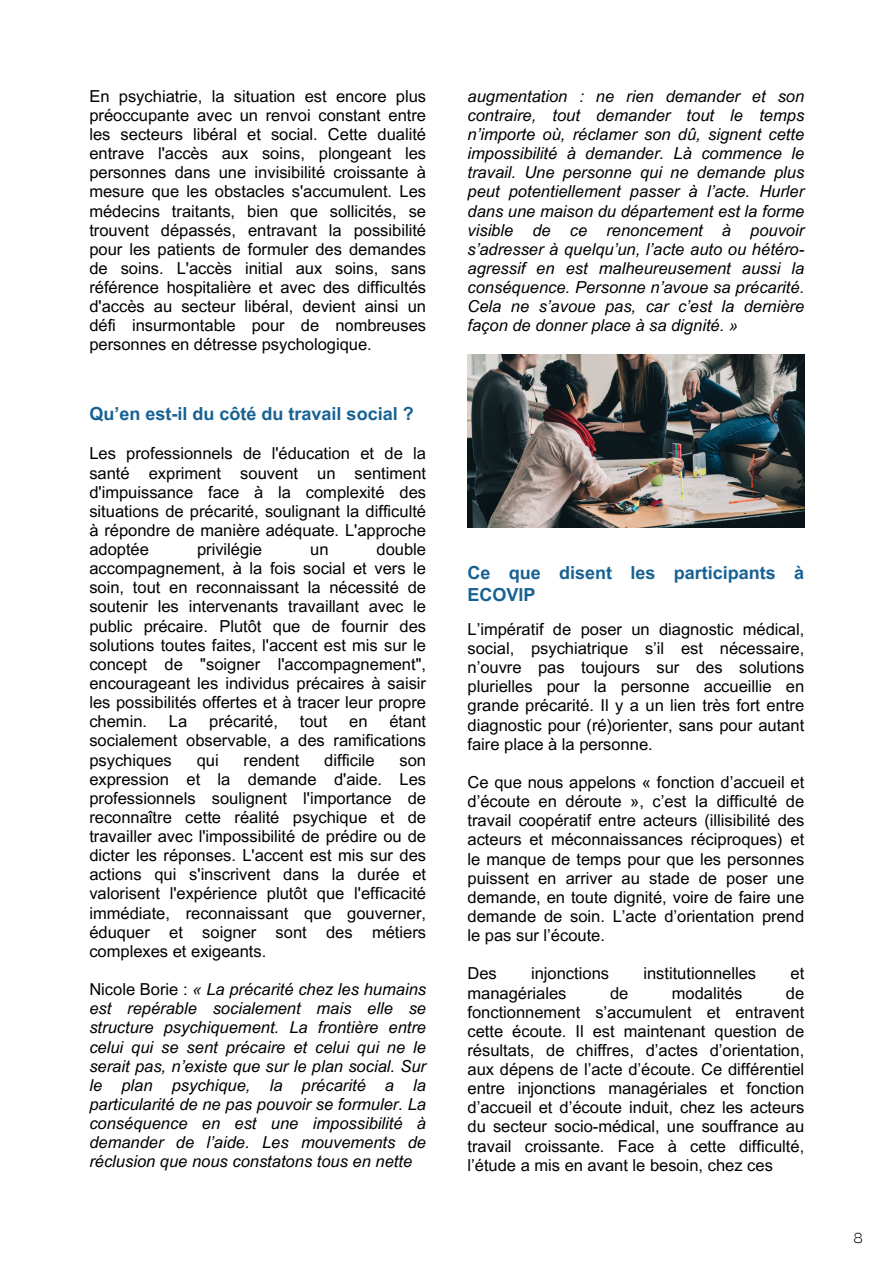
<style>
.page{position:relative;width:894px;height:1264px;background:#fff}
.page>*{position:absolute;margin:0;border:0;box-sizing:border-box;transform-origin:0 0}
.t1{font:700 18px/21.3px "Arial MT Pro";color:#176293}
.t2{font:18px "Darker Grotesque";color:#000}
.t3{font:16.5px/19.2px "Arial MT Pro";color:#000;text-align:justify}
.t4{font:italic 16.5px/19.2px "Arial MT Pro";color:#000;text-align:justify}
.s1{font-style:normal}
</style>
<div class="page">
<img style="left:467px;top:355px;width:336px;height:172px">
<p class="t3" style="left:89px;top:88px;width:338px">En psychiatrie, la situation est encore plus préoccupante avec un renvoi constant entre les secteurs libéral et social. Cette dualité entrave l'accès aux soins, plongeant les personnes dans une invisibilité croissante à mesure que les obstacles s'accumulent. Les médecins traitants, bien que sollicités, se trouvent dépassés, entravant la possibilité pour les patients de formuler des demandes de soins. L'accès initial aux soins, sans référence hospitalière et avec des difficultés d'accès au secteur libéral, devient ainsi un défi insurmontable pour de nombreuses personnes en détresse psychologique.</p>
<p class="t1" style="left:89px;top:405px;width:326px">Qu’en est-il du côté du travail social ?</p>
<p class="t3" style="left:89px;top:446px;width:338px">Les professionnels de l'éducation et de la santé expriment souvent un sentiment d'impuissance face à la complexité des situations de précarité, soulignant la difficulté à répondre de manière adéquate. L'approche adoptée</p>
<p class="t3" style="left:197px;top:541px;width:67px">privilégie</p>
<p class="t3" style="left:310px;top:541px;width:20px">un</p>
<p class="t3" style="left:89px;top:541px;width:338px;text-indent:287px">double accompagnement, à la fois social et vers le soin, tout en reconnaissant la nécessité de soutenir les intervenants travaillant avec le public précaire. Plutôt que de fournir des solutions toutes faites, l'accent est mis sur le concept de "soigner l'accompagnement", encourageant les individus précaires à saisir les possibilités offertes et à tracer leur propre chemin.</p>
<p class="t3" style="left:89px;top:714px;width:338px;text-indent:300px">étant socialement observable, a des ramifications psychiques</p>
<p class="t3" style="left:169px;top:714px;width:20px">La</p>
<p class="t3" style="left:209px;top:714px;width:70px">précarité,</p>
<p class="t3" style="left:300px;top:714px;width:29px">tout</p>
<p class="t3" style="left:349px;top:714px;width:20px">en</p>
<p class="t3" style="left:197px;top:752px;width:23px">qui</p>
<p class="t3" style="left:243px;top:752px;width:57px">rendent</p>
<p class="t3" style="left:324px;top:752px;width:52px">difficile</p>
<p class="t3" style="left:89px;top:752px;width:338px;text-indent:310px">son expression et la demande d'aide. Les professionnels soulignent l'importance de reconnaître cette réalité psychique et de travailler avec l'impossibilité de prédire ou de dicter les réponses. L'accent est mis sur des actions qui s'inscrivent dans la durée et valorisent l'expérience plutôt que l'efficacité immédiate, reconnaissant que gouverner, éduquer et soigner sont des métiers complexes et exigeants.</p>
<p class="t4" style="left:89px;top:981px;width:338px"><span class="s1">Nicole Borie :</span> « La précarité chez les humains est repérable socialement mais elle se structure psychiquement. La frontière entre celui qui se sent précaire et celui qui ne le serait pas, n’existe que sur le plan social. Sur le plan psychique, la précarité a la particularité de ne pas pouvoir se formuler. La conséquence en est une impossibilité à demander de l’aide. Les mouvements de réclusion que nous constatons tous en nette</p>
<p class="t4" style="left:467px;top:88px;width:338px">augmentation : ne rien demander et son contraire, tout demander tout le temps n’importe où, réclamer son dû, signent cette impossibilité à demander. Là commence le travail. Une personne qui ne demande plus peut potentiellement passer à l’acte. Hurler dans une maison du département est la forme visible de ce renoncement à pouvoir s’adresser à quelqu’un, l’acte auto ou hétéro&shy;agressif en est malheureusement aussi la conséquence. Personne n’avoue sa précarité.<br>Cela ne s’avoue pas, car c’est la dernière façon de donner place à sa dignité. »</p>
<p class="t1" style="left:467px;top:564px;width:338px">Ce que disent les participants à<br>ECOVIP</p>
<p class="t3" style="left:467px;top:621px;width:338px">L’impératif de poser un diagnostic médical, social, psychiatrique s’il est nécessaire, n’ouvre pas toujours sur des solutions plurielles pour la personne accueillie en grande précarité. Il y a un lien très fort entre diagnostic pour (ré)orienter, sans pour autant faire place à la personne.</p>
<p class="t3" style="left:467px;top:774px;width:338px">Ce que nous appelons « fonction d’accueil et d’écoute en déroute », c’est la difficulté de travail coopératif entre acteurs (illisibilité des acteurs et méconnaissances réciproques) et le manque de temps pour que les personnes puissent en arriver au stade de poser une demande, en toute dignité, voire de faire une demande de soin. L’acte d’orientation prend le pas sur l’écoute.</p>
<p class="t3" style="left:467px;top:966px;width:31px">Des</p>
<p class="t3" style="left:531px;top:966px;width:79px">injonctions</p>
<p class="t3" style="left:643px;top:966px;width:114px">institutionnelles</p>
<p class="t3" style="left:790px;top:966px;width:15px">et</p>
<p class="t3" style="left:467px;top:985px;width:100px">managériales</p>
<p class="t3" style="left:610px;top:985px;width:20px">de</p>
<p class="t3" style="left:671px;top:985px;width:72px">modalités</p>
<p class="t3" style="left:467px;top:985px;width:338px;text-indent:318px">de fonctionnement s’accumulent et entravent cette écoute. Il est maintenant question de résultats, de chiffres, d’actes d’orientation, aux dépens de l’acte d’écoute. Ce différentiel entre injonctions managériales et fonction d’accueil et d’écoute induit, chez les acteurs du secteur socio-médical, une souffrance au travail croissante. Face à cette difficulté, l’étude a mis en avant le besoin, chez ces</p>
<p class="t2" style="left:853px;top:1223px;width:11px">8</p>
</div>
